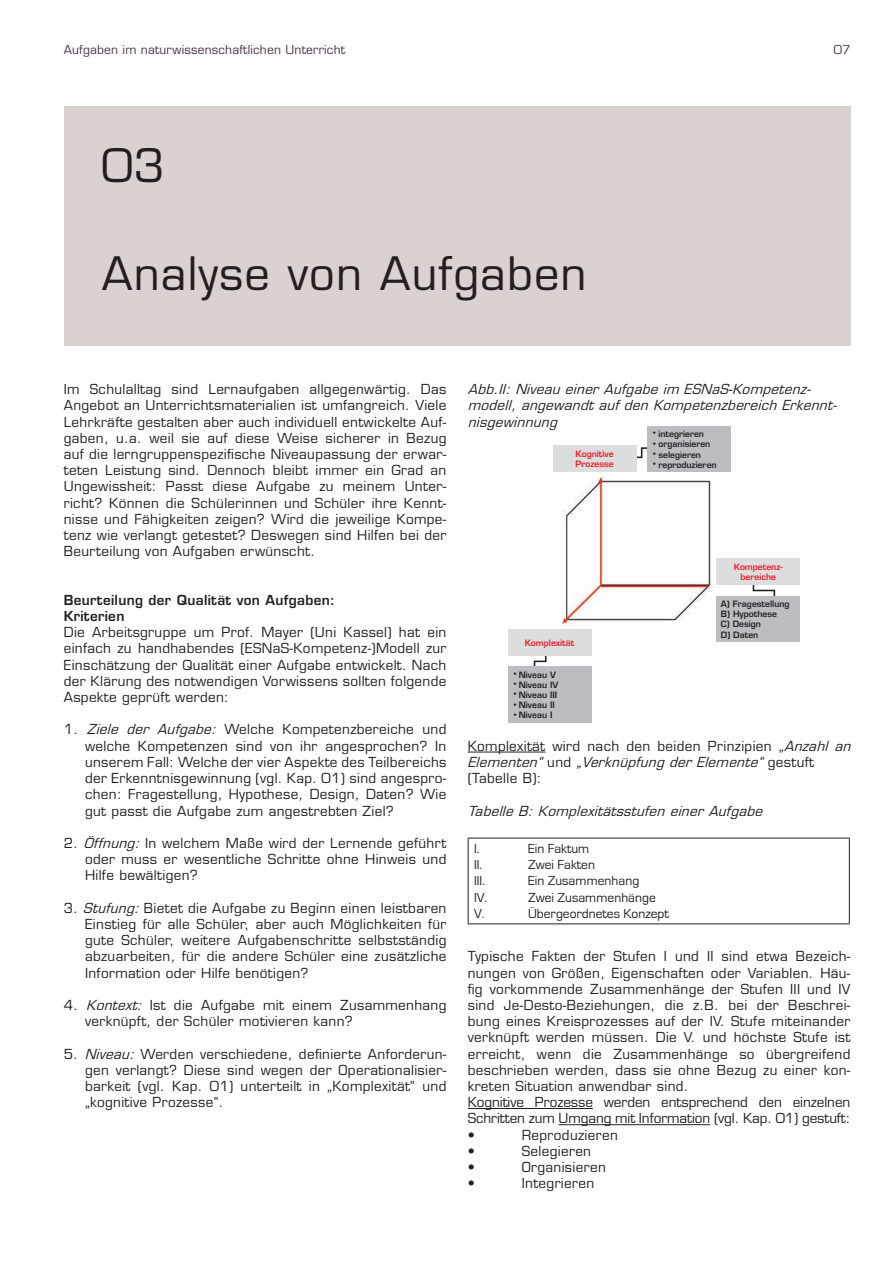
<style>
.page{position:relative;width:893px;height:1263px;background:#fff}
.page>*{position:absolute;margin:0;border:0;box-sizing:border-box;transform-origin:0 0}
.t1{font:45px "Eurostile";letter-spacing:.025em;color:#231f20}
.t2{font:13.5px/16.2px "Eurostile";letter-spacing:.025em;color:#231f20;text-align:justify}
.t3{font:italic 13.5px/16.2px "Eurostile";color:#231f20}
.t4{font:13.5px "Eurostile";color:#231f20}
.t5{font:600 13.5px/16.2px "Eurostile";letter-spacing:.025em;color:#231f20}
.t6{font:12px "Eurostile";letter-spacing:.015em;color:#4b3448}
.t7{font:600 8.55px/10.2px "Eurostile";color:#231f20}
.t8{font:600 8.55px/10.2px "Eurostile";color:#ee1d23}
.s1{font-style:italic}
</style>
<div class="page">
<div style="left:64px;top:106px;width:786px;height:240px;background:#dad1d1"></div>
<hr style="left:468px;top:752px;width:78px;height:1px;background:#231f20">
<hr style="left:468px;top:1108px;width:125px;height:1px;background:#231f20">
<hr style="left:558px;top:1124px;width:152px;height:1px;background:#231f20">
<hr style="left:468px;top:838px;width:382px;height:1px;background:#231f20">
<hr style="left:468px;top:838px;width:1px;height:85px;background:#231f20">
<hr style="left:849px;top:838px;width:1px;height:85px;background:#231f20">
<hr style="left:468px;top:923px;width:382px;height:1px;background:#231f20">
<img style="left:561px;top:477px;width:152px;height:148px">
<svg style="left:636px;top:446px;width:11px;height:13px"></svg>
<svg style="left:752px;top:585px;width:24px;height:11px"></svg>
<svg style="left:533px;top:655px;width:14px;height:11px"></svg>
<div style="left:553px;top:445px;width:83px;height:27px;background:#dcdddf"></div>
<div style="left:508px;top:629px;width:83px;height:26px;background:#dcdddf"></div>
<div style="left:716px;top:559px;width:84px;height:26px;background:#dcdddf"></div>
<div style="left:647px;top:426px;width:84px;height:46px;background:#bcbdc0"></div>
<div style="left:508px;top:666px;width:83px;height:57px;background:#bcbdc0"></div>
<div style="left:716px;top:596px;width:84px;height:46px;background:#bcbdc0"></div>
<p class="t6" style="left:64px;top:42px;width:283px">Aufgaben im naturwissenschaftlichen Unterricht</p>
<p class="t6" style="left:834px;top:42px;width:18px">07</p>
<h1 class="t1" style="left:102px;top:138px;width:65px">03</h1>
<h1 class="t1" style="left:102px;top:246px;width:486px">Analyse von Aufgaben</h1>
<p class="t2" style="left:64px;top:381px;width:384px">Im Schulalltag sind Lernaufgaben allgegenwärtig. Das Angebot an Unterrichtsmaterialien ist umfangreich. Viele Lehrkräfte gestalten aber auch individuell entwickelte Auf&shy;gaben, u.a. weil sie auf diese Weise sicherer in Bezug auf die lerngruppenspezifische Niveaupassung der erwar&shy;teten Leistung sind. Dennoch bleibt immer ein Grad an Ungewissheit: Passt diese Aufgabe zu meinem Unter&shy;richt? Können die Schülerinnen und Schüler ihre Kennt&shy;nisse und Fähigkeiten zeigen? Wird die jeweilige Kompe&shy;tenz wie verlangt getestet? Deswegen sind Hilfen bei der Beurteilung von Aufgaben erwünscht.</p>
<p class="t5" style="left:64px;top:592px;width:273px">Beurteilung der Qualität von Aufgaben:<br>Kriterien</p>
<p class="t2" style="left:64px;top:624px;width:384px">Die Arbeitsgruppe um Prof. Mayer (Uni Kassel) hat ein einfach zu handhabendes (ESNaS-Kompetenz-)Modell zur Einschätzung der Qualität einer Aufgabe entwickelt. Nach der Klärung des notwendigen Vorwissens sollten folgende Aspekte geprüft werden:</p>
<p class="t2" style="left:85px;top:721px;width:363px;text-indent:-21px">1. <span class="s1">Ziele der Aufgabe:</span> Welche Kompetenzbereiche und welche Kompetenzen sind von ihr angesprochen? In unserem Fall: Welche der vier Aspekte des Teilbereichs der Erkenntnisgewinnung (vgl. Kap. 01) sind angespro&shy;chen: Fragestellung, Hypothese, Design, Daten? Wie gut passt die Aufgabe zum angestrebten Ziel?</p>
<p class="t2" style="left:85px;top:835px;width:363px;text-indent:-21px">2. <span class="s1">Öffnung:</span> In welchem Maße wird der Lernende geführt oder muss er wesentliche Schritte ohne Hinweis und Hilfe bewältigen?</p>
<p class="t2" style="left:85px;top:900px;width:363px;text-indent:-21px">3. <span class="s1">Stufung:</span>Bietet die Aufgabe zu Beginn einen leistbaren Einstieg für alle Schüler, aber auch Möglichkeiten für gute Schüler, weitere Aufgabenschritte selbstständig abzuarbeiten, für die andere Schüler eine zusätzliche Information oder Hilfe benötigen?</p>
<p class="t2" style="left:85px;top:997px;width:363px;text-indent:-21px">4. <span class="s1">Kontext:</span> Ist die Aufgabe mit einem Zusammenhang verknüpft, der Schüler motivieren kann?</p>
<p class="t2" style="left:85px;top:1045px;width:363px;text-indent:-21px">5. <span class="s1">Niveau:</span> Werden verschiedene, definierte Anforderun&shy;gen verlangt? Diese sind wegen der Operationalisier&shy;barkeit (vgl. Kap. 01) unterteilt in „Komplexität“ und „kognitive Prozesse“.</p>
<p class="t3" style="left:468px;top:381px;width:374px">Abb.II: Niveau einer Aufgabe im ESNaS-Kompetenz&shy;modell, angewandt auf den Kompetenzbereich Erkennt&shy;nisgewinnung</p>
<p class="t7" style="left:653px;top:429px;width:53px"><sup>•</sup> integrieren</p>
<p class="t7" style="left:653px;top:439px;width:59px"><sup>•</sup> organisieren</p>
<p class="t7" style="left:653px;top:449px;width:50px"><sup>•</sup> selegieren</p>
<p class="t7" style="left:653px;top:459px;width:65px"><sup>•</sup> reproduzieren</p>
<p class="t8" style="left:575px;top:449px;width:40px">Kognitive<br>Prozesse</p>
<p class="t8" style="left:525px;top:637px;width:51px">Komplexität</p>
<p class="t7" style="left:513px;top:669px;width:44px"><sup>•</sup> Niveau V</p>
<p class="t7" style="left:513px;top:679px;width:46px"><sup>•</sup> Niveau IV</p>
<p class="t7" style="left:513px;top:690px;width:45px"><sup>•</sup> Niveau III</p>
<p class="t7" style="left:513px;top:700px;width:43px"><sup>•</sup> Niveau II</p>
<p class="t7" style="left:513px;top:710px;width:41px"><sup>•</sup> Niveau I</p>
<p class="t8" style="left:734px;top:562px;width:50px;text-align:center">Kompetenz&shy;bereiche</p>
<p class="t7" style="left:721px;top:599px;width:70px">A) Fragestellung<br>B) Hypothese<br>C) Design<br>D) Daten</p>
<p class="t2" style="left:468px;top:738px;width:389px;text-align:left">Komplexität wird nach den beiden Prinzipien <span class="s1">„Anzahl an<br>Elementen“</span> u n d <span class="s1">„Verknüpfung der Elemente“</span> g e s t u ft (Tabelle B):</p>
<p class="t3" style="left:468px;top:802px;width:300px">Tabelle B: Komplexitätsstufen einer Aufgabe</p>
<p class="t4" style="left:474px;top:841px;width:7px">I.</p>
<p class="t4" style="left:528px;top:841px;width:63px">Ein Faktum</p>
<p class="t4" style="left:474px;top:857px;width:10px">II.</p>
<p class="t4" style="left:528px;top:857px;width:68px">Zwei Fakten</p>
<p class="t4" style="left:474px;top:874px;width:12px">III.</p>
<p class="t4" style="left:528px;top:874px;width:113px">Ein Zusammenhang</p>
<p class="t4" style="left:474px;top:890px;width:15px">IV.</p>
<p class="t4" style="left:528px;top:890px;width:129px">Zwei Zusammenhänge</p>
<p class="t4" style="left:474px;top:906px;width:12px">V.</p>
<p class="t4" style="left:528px;top:906px;width:142px">Übergeordnetes Konzept</p>
<p class="t2" style="left:468px;top:948px;width:384px;text-align:left">Typische Fakten der Stufen I und II sind etwa Bezeich&shy;nungen von Größen, Eigenschaften oder Variablen. Häu&shy;fig vorkommende Zusammenhänge der Stufen III und IV sind Je-Desto-Beziehungen, die z.B. bei der Beschrei&shy;bung eines Kreisprozesses auf der IV. Stufe miteinander verknüpft werden müssen. Die V. und höchste Stufe ist erreicht, wenn die Zusammenhänge so übergreifend beschrieben werden, dass sie ohne Bezug zu einer kon&shy;kreten Situation anwendbar sind.<br>Kognitive Prozesse werden entsprechend den einzelnen Schritten zum Umgang mit Information (vgl. Kap. 01) gestuft: •</p>
<p class="t2" style="left:522px;top:1126px;width:98px">Reproduzieren</p>
<p class="t2" style="left:468px;top:1143px;width:9px">•</p>
<p class="t2" style="left:522px;top:1143px;width:71px">Selegieren</p>
<p class="t2" style="left:468px;top:1159px;width:9px">•</p>
<p class="t2" style="left:522px;top:1159px;width:86px">Organisieren</p>
<p class="t2" style="left:468px;top:1175px;width:9px">•</p>
<p class="t2" style="left:522px;top:1175px;width:74px">Integrieren</p>
</div>
